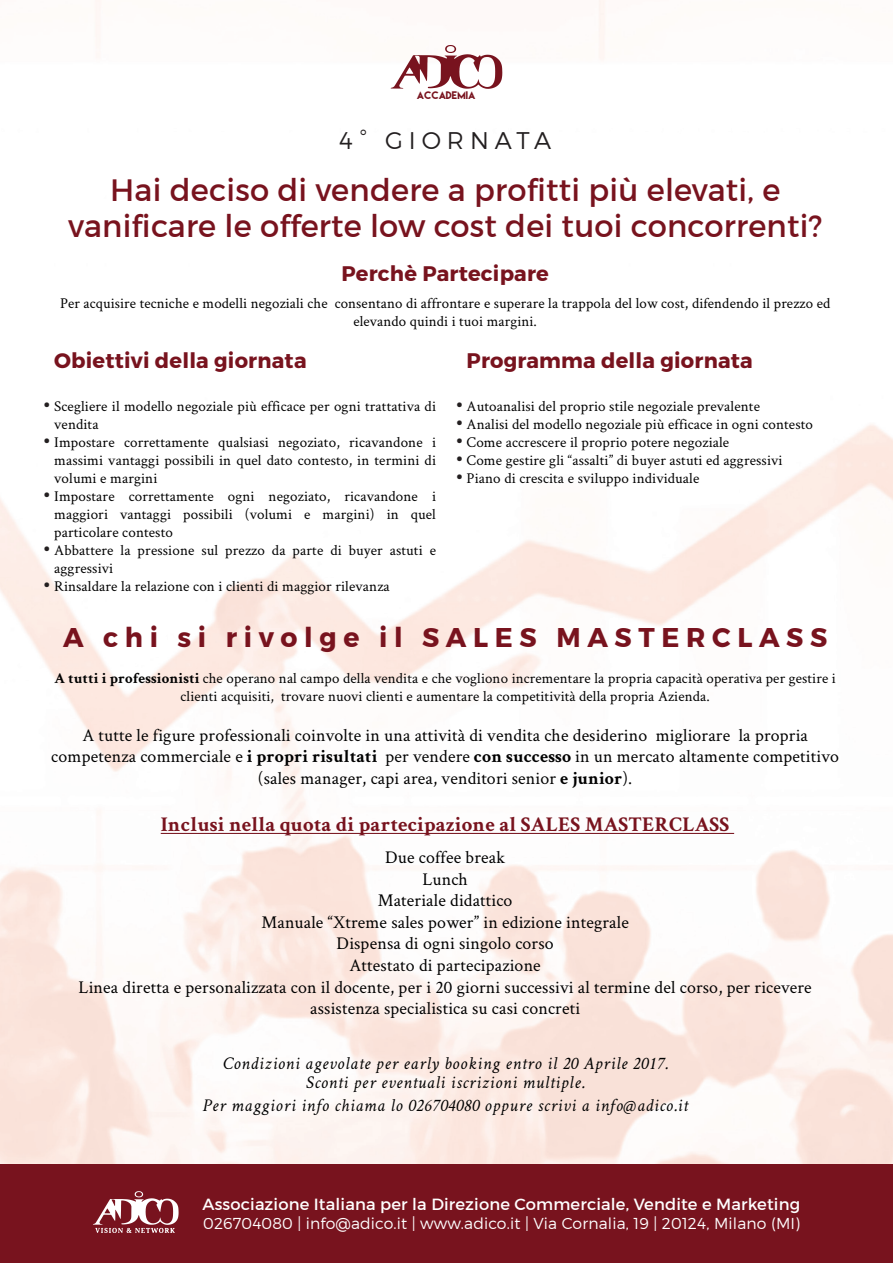
<style>
.page{position:relative;width:893px;height:1263px;background:#fff}
.page>*{position:absolute;margin:0;border:0;box-sizing:border-box;transform-origin:0 0}
.t1{font:31.5px/36px "Montserrat";letter-spacing:.01em;color:#78131e;text-align:center}
.t2{font:700 27px "Montserrat";letter-spacing:.25em;color:#78131e}
.t3{font:300 24px "Montserrat";letter-spacing:.25em;color:#231f20}
.t4{font:700 21px "Montserrat";letter-spacing:.01em;color:#78131e}
.t5{font:700 21px "Crimson Text";letter-spacing:.01em;color:#78131e}
.t6{font:18px/21.6px "Crimson Text";letter-spacing:.01em;color:#000;text-align:center}
.t7{font:italic 18px/19.5px "Crimson Text";letter-spacing:.045em;color:#000;text-align:center}
.t8{font:16.5px "Montserrat";letter-spacing:.01em;color:#fff}
.t9{font:300 15.75px "Montserrat";letter-spacing:.01em;color:#fff}
.t10{font:15px/18px "Crimson Text";letter-spacing:.01em;color:#000;text-align:center}
.t11{font:900 15px/18px "Montserrat";color:#231f20;text-align:justify}
.t12{font:9.75px "Lemon Milk";letter-spacing:.015em;color:#78131e}
.s1{font-weight:700}
</style>
<div class="page">
<svg style="left:391px;top:45px;width:111px;height:44px"></svg>
<div style="left:0;top:1164px;width:893px;height:99px;background:#78131e"></div>
<svg style="left:93px;top:1191px;width:86px;height:42px"></svg>
<hr style="left:161px;top:833px;width:573px;height:1px;background:#78131e">
<p class="t12" style="left:417px;top:90px;width:60px">ACCADEMIA</p>
<h3 class="t3" style="left:339px;top:125px;width:213px">4° GIORNATA</h3>
<h1 class="t1" style="left:68px;top:171px;width:755px">Hai deciso di vendere a profitti più elevati, e vanificare le offerte low cost dei tuoi concorrenti?</h1>
<h3 class="t4" style="left:341px;top:261px;width:209px">Perchè Partecipare</h3>
<p class="t10" style="left:60px;top:294px;width:772px">Per acquisire tecniche e modelli negoziali che consentano di affrontare e superare la trappola del low cost, difendendo il prezzo ed elevando quindi i tuoi margini.</p>
<h3 class="t4" style="left:54px;top:348px;width:254px">Obiettivi della giornata</h3>
<p class="t10" style="left:54px;top:397px;width:383px;text-align:left">Scegliere il modello negoziale più efficace per ogni trattativa di vendita<br>Impostare correttamente qualsiasi negoziato, ricavandone i massimi vantaggi possibili in quel dato contesto, in termini di volumi e margini<br>Impostare correttamente ogni negoziato, ricavandone i maggiori vantaggi possibili (volumi e margini) in quel particolare contesto<br>Abbattere la pressione sul prezzo da parte di buyer astuti e aggressivi<br>Rinsaldare la relazione con i clienti di maggior rilevanza</p>
<p class="t11" style="left:44px;top:395px;width:7px">•</p>
<p class="t11" style="left:44px;top:431px;width:7px">•</p>
<p class="t11" style="left:44px;top:485px;width:7px">•</p>
<p class="t11" style="left:44px;top:539px;width:7px">•</p>
<p class="t11" style="left:44px;top:575px;width:7px">•</p>
<h3 class="t4" style="left:467px;top:348px;width:288px">Programma della giornata</h3>
<p class="t10" style="left:467px;top:397px;width:348px;text-align:left">Autoanalisi del proprio stile negoziale prevalente<br>Analisi del modello negoziale più efficace in ogni contesto Come accrescere il proprio potere negoziale<br>Come gestire gli “assalti” di buyer astuti ed aggressivi Piano di crescita e sviluppo individuale</p>
<p class="t11" style="left:457px;top:395px;width:7px">• • • • •</p>
<h2 class="t2" style="left:63px;top:621px;width:766px">A chi si rivolge il SALES MASTERCLASS</h2>
<p class="t10" style="left:54px;top:669px;width:783px"><span class="s1">A tutti i professionisti</span> che operano nal campo della vendita e che vogliono incrementare la propria capacità operativa per gestire i clienti acquisiti, trovare nuovi clienti e aumentare la competitività della propria Azienda.</p>
<p class="t6" style="left:51px;top:724px;width:789px">A tutte le figure professionali coinvolte in una attività di vendita che desiderino migliorare la propria competenza commerciale e <span class="s1">i propri risultati</span> per vendere <span class="s1">con successo</span> in un mercato altamente competitivo (sales manager, capi area, venditori senior <span class="s1">e junior</span>).</p>
<h3 class="t5" style="left:161px;top:811px;width:570px">Inclusi nella quota di partecipazione al SALES MASTERCLASS</h3>
<p class="t6" style="left:79px;top:846px;width:735px">Due coffee break<br>Lunch<br>Materiale didattico<br>Manuale “Xtreme sales power” in edizione integrale<br>Dispensa di ogni singolo corso<br>Attestato di partecipazione<br>Linea diretta e personalizzata con il docente, per i 20 giorni successivi al termine del corso, per ricevere assistenza specialistica su casi concreti</p>
<p class="t7" style="left:223px;top:1053px;width:446px">Condizioni agevolate per early booking entro il 20 Aprile 2017.<br>Sconti per eventuali iscrizioni multiple.</p>
<p class="t7" style="left:203px;top:1095px;width:487px">Per maggiori info chiama lo 026704080 oppure scrivi a info@adico.it</p>
<p class="t8" style="left:203px;top:1194px;width:599px">Associazione Italiana per la Direzione Commerciale, Vendite e Marketing</p>
<p class="t9" style="left:203px;top:1213px;width:598px">026704080 | info@adico.it | www.adico.it | Via Cornalia, 19 | 20124, Milano (MI)</p>
</div>
